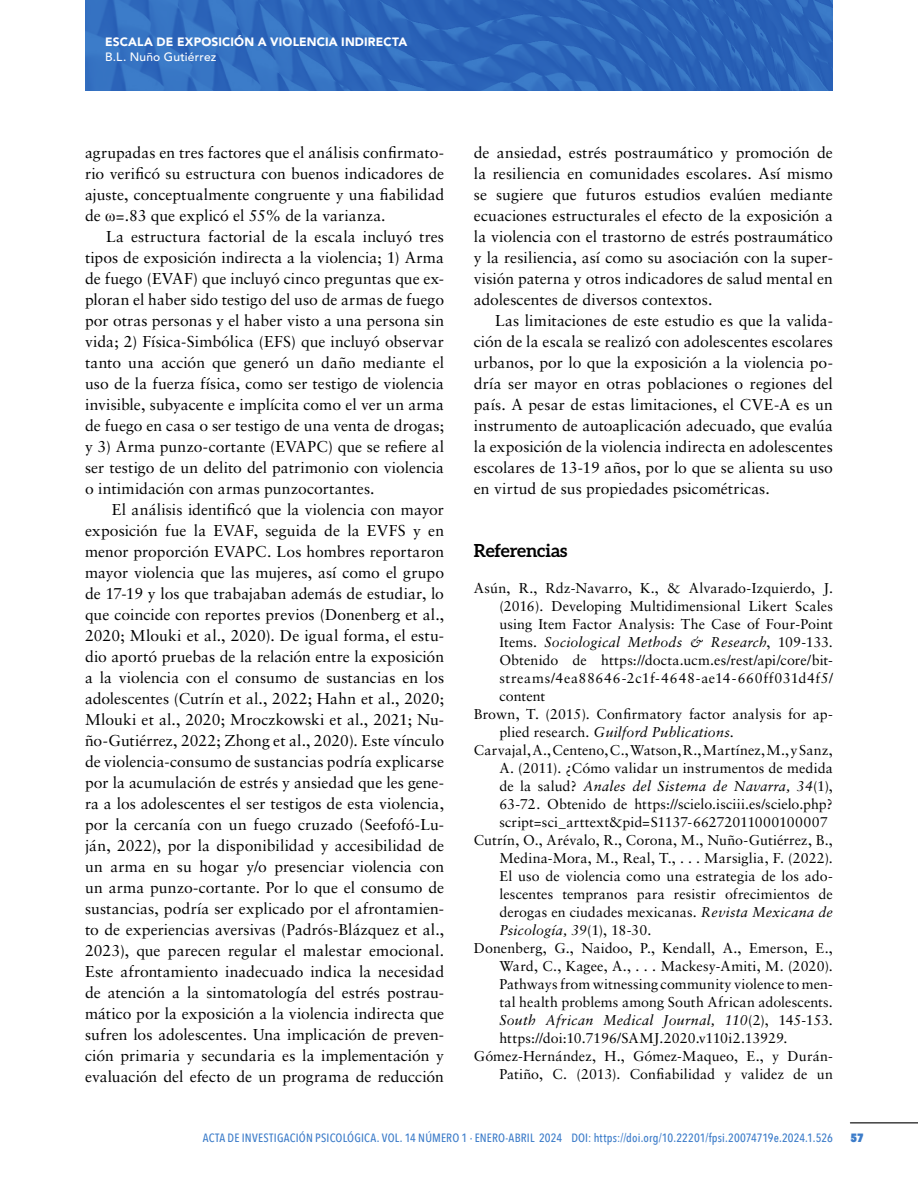
<style>
.page{position:relative;width:918px;height:1188px;background:#fff}
.page>*{position:absolute;margin:0;border:0;box-sizing:border-box;transform-origin:0 0}
.Subtitulos_1{font:700 18px "Aleo";letter-spacing:-.005em;color:#000}
.TEXTO{font:15.75px/21px "Sabon LT Std";color:#000;text-align:justify}
.TEXTO_PRIMER{font:15.75px/21px "Sabon LT Std";color:#000;text-align:justify}
.REFERENCIAS_INGLES{font:14.25px/18px "Sabon LT Std";letter-spacing:.01em;color:#000;text-align:justify}
.t1{font:500 12px "Avenir Next Condensed";letter-spacing:.015em;color:#3c7cc9}
.t2{font:900 12px "Avenir LT Std";letter-spacing:.015em;color:#fff}
.t3{font:500 12px "Avenir LT Std";letter-spacing:.015em;color:#fff}
.t4{font:800 12px "Avenir Next Condensed";color:#3c7cc9}
.s1{font-family:"Times New Roman"}
.s2{font-style:italic}
</style>
<div class="page">
<img style="left:85px;top:0;width:748px;height:91px">
<hr style="left:850px;top:1122px;width:68px;height:1px;background:#000">
<p class="t2" style="left:105px;top:35px;width:304px">ESCALA DE EXPOSICIÓN A VIOLENCIA INDIRECTA</p>
<p class="t3" style="left:105px;top:50px;width:113px">B.L. Nuño Gutiérrez</p>
<p class="TEXTO_PRIMER" style="left:85px;top:142px;width:361px">agrupadas en tres factores que el análisis confirmato&shy;rio verificó su estructura con buenos indicadores de ajuste, conceptualmente congruente y una fiabilidad de <span class="s1">ω</span>=.83 que explicó el 55% de la varianza.</p>
<p class="TEXTO" style="left:85px;top:226px;width:361px;text-indent:21px">La estructura factorial de la escala incluyó tres tipos de exposición indirecta a la violencia; 1) Arma de fuego (EVAF) que incluyó cinco preguntas que ex&shy;ploran el haber sido testigo del uso de armas de fuego por otras personas y el haber visto a una persona sin vida; 2) Física-Simbólica (EFS) que incluyó observar tanto una acción que generó un daño mediante el uso de la fuerza física, como ser testigo de violencia invisible, subyacente e implícita como el ver un arma de fuego en casa o ser testigo de una venta de drogas; y 3) Arma punzo-cortante (EVAPC) que se refiere al ser testigo de un delito del patrimonio con violencia o intimidación con armas punzocortantes.</p>
<p class="TEXTO" style="left:85px;top:499px;width:361px;text-indent:27px">El análisis identificó que la violencia con mayor exposición fue la EVAF, seguida de la EVFS y en menor proporción EVAPC. Los hombres reportaron mayor violencia que las mujeres, así como el grupo de 17-19 y los que trabajaban además de estudiar, lo que coincide con reportes previos (Donenberg et al., 2020; Mlouki et al., 2020). De igual forma, el estu&shy;dio aportó pruebas de la relación entre la exposición a la violencia con el consumo de sustancias en los adolescentes (Cutrín et al., 2022; Hahn et al., 2020; Mlouki et al., 2020; Mroczkowski et al., 2021; Nu&shy;ño-Gutiérrez, 2022; Zhong et al., 2020). Este vínculo de violencia-consumo de sustancias podría explicarse por la acumulación de estrés y ansiedad que les gene&shy;ra a los adolescentes el ser testigos de esta violencia, por la cercanía con un fuego cruzado (Seefofó-Lu&shy;ján, 2022), por la disponibilidad y accesibilidad de un arma en su hogar y/o presenciar violencia con un arma punzo-cortante. Por lo que el consumo de sustancias, podría ser explicado por el afrontamien&shy;to de experiencias aversivas (Padrós-Blázquez et al., 2023), que parecen regular el malestar emocional.<br>Este afrontamiento inadecuado indica la necesidad de atención a la sintomatología del estrés postrau&shy;mático por la exposición a la violencia indirecta que sufren los adolescentes. Una implicación de preven&shy;ción primaria y secundaria es la implementación y evaluación del efecto de un programa de reducción</p>
<p class="TEXTO" style="left:474px;top:142px;width:361px">de ansiedad, estrés postraumático y promoción de la resiliencia en comunidades escolares. Así mismo se sugiere que futuros estudios evalúen mediante ecuaciones estructurales el efecto de la exposición a la violencia con el trastorno de estrés postraumático y la resiliencia, así como su asociación con la super&shy;visión paterna y otros indicadores de salud mental en adolescentes de diversos contextos.</p>
<p class="TEXTO" style="left:474px;top:310px;width:361px;text-indent:21px">Las limitaciones de este estudio es que la valida&shy;ción de la escala se realizó con adolescentes escolares urbanos, por lo que la exposición a la violencia po&shy;dría ser mayor en otras poblaciones o regiones del país. A pesar de estas limitaciones, el CVE-A es un instrumento de autoaplicación adecuado, que evalúa la exposición de la violencia indirecta en adolescentes escolares de 13-19 años, por lo que se alienta su uso en virtud de sus propiedades psicométricas.</p>
<p class="Subtitulos_1" style="left:474px;top:540px;width:95px">Referencias</p>
<p class="REFERENCIAS_INGLES" style="left:499px;top:579px;width:335px;text-indent:-26px">Asún, R., Rdz-Navarro, K., &amp; Alvarado-Izquierdo, J. (2016). Developing Multidimensional Likert Scales using Item Factor Analysis: The Case of Four-Point Items. <span class="s2">Sociological Methods &amp; Research</span>, 109-133.<br>Obtenido de https://docta.ucm.es/rest/api/core/bit&shy;streams/4ea88646-2c1f-4648-ae14-660ff031d4f5/ content</p>
<p class="REFERENCIAS_INGLES" style="left:499px;top:705px;width:335px;text-indent:-26px">Brown, T. (2015). Confirmatory factor analysis for ap&shy;plied research. <span class="s2">Guilford Publications.</span></p>
<p class="REFERENCIAS_INGLES" style="left:499px;top:741px;width:335px;text-indent:-26px">Carvajal, A., Centeno, C., Watson, R., Martínez, M., y Sanz, A. (2011). ¿Cómo validar un instrumentos de medida de la salud? <span class="s2">Anales del Sistema de Navarra, 34</span>(1), 63-72. Obtenido de https://scielo.isciii.es/scielo.php? script=sci_arttext&amp;pid=S1137-66272011000100007</p>
<p class="REFERENCIAS_INGLES" style="left:499px;top:831px;width:335px;text-indent:-26px">Cutrín, O., Arévalo, R., Corona, M., Nuño-Gutiérrez, B., Medina-Mora, M., Real, T., . . . Marsiglia, F. (2022).<br>El uso de violencia como una estrategia de los ado&shy;lescentes tempranos para resistir ofrecimientos de derogas en ciudades mexicanas. <span class="s2">Revista Mexicana de Psicología, 39</span>(1), 18-30.</p>
<p class="REFERENCIAS_INGLES" style="left:499px;top:939px;width:335px;text-indent:-26px">Donenberg, G., Naidoo, P., Kendall, A., Emerson, E., Ward, C., Kagee, A., . . . Mackesy-Amiti, M. (2020).<br>Pathways from witnessing community violence to men&shy;tal health problems among South African adolescents.<br><span class="s2">South African Medical Journal, 110</span>(2), 145-153. https://doi:10.7196/SAMJ.2020.v110i2.13929.</p>
<p class="REFERENCIAS_INGLES" style="left:474px;top:1047px;width:361px;text-align:right">Gómez-Hernández, H., Gómez-Maqueo, E., y Durán-<br>Patiño, C. (2013). Confiabilidad y validez de un</p>
<p class="t1" style="left:203px;top:1130px;width:632px">ACTA DE INVESTIGACIÓN PSICOLÓGICA. VOL. 14 NÚMERO 1 · ENERO-ABRIL 2024 DOI: https://doi.org/10.22201/fpsi.20074719e.2024.1.526</p>
<p class="t4" style="left:850px;top:1130px;width:15px">57</p>
</div>
